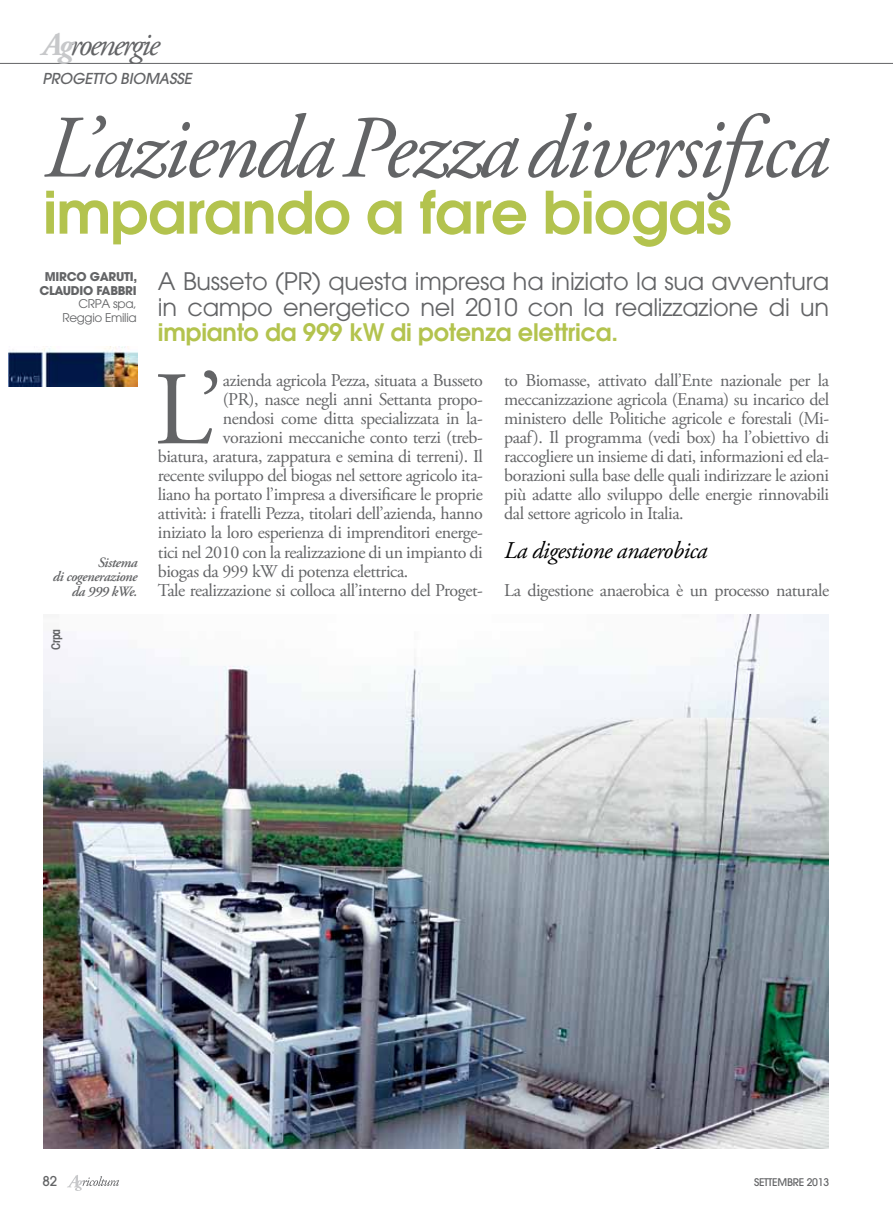
<style>
.page{position:relative;width:893px;height:1212px;background:#fff}
.page>*{position:absolute;margin:0;border:0;box-sizing:border-box;transform-origin:0 0}
.t1{font:104.25px "Adobe Garamond Pro";color:#636466}
.t2{font:italic 88.8px "Adobe Garamond Pro";letter-spacing:-.03em;color:#636466}
.t3{font:600 58.05px "Avant Garde";letter-spacing:-.01em;color:#b3c34e}
.t4{font:italic 33px "Adobe Garamond Pro";letter-spacing:-.07em;color:#636466}
.t5{font:24px/25.5px "Avant Garde";letter-spacing:-.01em;color:#636466}
.t6{font:600 24px "Avant Garde";letter-spacing:-.01em;color:#b3c34e}
.t7{font:italic 24px "Adobe Garamond Pro";letter-spacing:-.025em;color:#000}
.t8{font:18px/19px "Adobe Garamond Pro";letter-spacing:-.025em;color:#636466;text-align:justify}
.t9{font:italic 500 15px "Avant Garde";letter-spacing:-.01em;color:#636466}
.t10{font:italic 600 14.25px/14.2px "Adobe Garamond Pro";letter-spacing:-.03em;color:#636466;text-align:right}
.t11{font:500 13.5px "Avant Garde";color:#636466}
.t12{font:700 12px/13.5px "Avant Garde";letter-spacing:-.025em;color:#636466;text-align:center}
.t13{font:12px/13.5px "Avant Garde";letter-spacing:-.025em;color:#636466;text-align:right}
.t14{font:600 condensed 12px "Avant Garde";color:#636466}
.t15{font:500 10.5px "Avant Garde";letter-spacing:-.025em;color:#636466}
.s1{font-weight:700;color:#c7c8ca}
</style>
<div class="page">
<svg style="left:67px;top:1175px;width:52px;height:16px"></svg>
<hr style="left:0;top:63px;width:893px;height:1px;background:#636466">
<img style="left:9px;top:347px;width:129px;height:39px">
<img style="left:43px;top:615px;width:785px;height:534px">
<h3 class="t4" style="left:43px;top:24px;width:119px"><span class="s1">Ag</span>roenergie</h3>
<p class="t9" style="left:43px;top:69px;width:150px">PROGETTO BIOMASSE</p>
<h2 class="t2" style="left:43px;top:95px;width:787px">L’azienda Pezza diversifica</h2>
<h3 class="t3" style="left:43px;top:174px;width:690px">imparando a fare biogas</h3>
<h3 class="t5" style="left:158px;top:269px;width:673px">A Busseto (PR) questa impresa ha iniziato la sua avventura in campo energetico nel 2010 con la realizzazione di un</h3>
<h3 class="t6" style="left:158px;top:317px;width:462px">impianto da 999 kW di potenza elettrica.</h3>
<p class="t12" style="left:39px;top:270px;width:99px">MIRCO GARUTI,<br>CLAUDIO FABBRI</p>
<p class="t13" style="left:62px;top:297px;width:76px">CRPA spa,<br>Reggio Emilia</p>
<p class="t10" style="left:53px;top:556px;width:86px">Sistema<br>di cogenerazione da 999 kWe.</p>
<p class="t14" style="left:49px;top:650px;width:23px;rotate:-90deg">Crpa</p>
<h1 class="t1" style="left:154px;top:348px;width:70px">L’</h1>
<p class="t8" style="left:223px;top:371px;width:261px">azienda agricola Pezza, situata a Busseto</p>
<p class="t8" style="left:223px;top:390px;width:261px">(PR), nasce negli anni Settanta propo-</p>
<p class="t8" style="left:223px;top:410px;width:261px">nendosi come ditta specializzata in la-</p>
<p class="t8" style="left:223px;top:429px;width:261px">vorazioni meccaniche conto terzi (treb-</p>
<p class="t8" style="left:158px;top:448px;width:327px">biatura, aratura, zappatura e semina di terreni). Il</p>
<p class="t8" style="left:158px;top:467px;width:326px">recente sviluppo del biogas nel settore agricolo ita-</p>
<p class="t8" style="left:158px;top:486px;width:326px">liano ha portato l’impresa a diversificare le proprie</p>
<p class="t8" style="left:158px;top:505px;width:326px">attività: i fratelli Pezza, titolari dell’azienda, hanno</p>
<p class="t8" style="left:158px;top:524px;width:326px">iniziato la loro esperienza di imprenditori energe-</p>
<p class="t8" style="left:158px;top:543px;width:326px">tici nel 2010 con la realizzazione di un impianto di</p>
<p class="t8" style="left:158px;top:562px;width:252px">biogas da 999 kW di potenza elettrica.</p>
<p class="t8" style="left:158px;top:581px;width:326px">Tale realizzazione si colloca all’interno del Proget-</p>
<p class="t8" style="left:504px;top:371px;width:327px">to Biomasse, attivato dall’Ente nazionale per la meccanizzazione agricola (Enama) su incarico del ministero delle Politiche agricole e forestali (Mi&shy;paaf). Il programma (vedi box) ha l’obiettivo di raccogliere un insieme di dati, informazioni ed ela&shy;borazioni sulla base delle quali indirizzare le azioni più adatte allo sviluppo delle energie rinnovabili dal settore agricolo in Italia.</p>
<h3 class="t7" style="left:504px;top:535px;width:205px">La digestione anaerobica</h3>
<p class="t8" style="left:504px;top:581px;width:326px">La digestione anaerobica è un processo naturale</p>
<p class="t11" style="left:43px;top:1173px;width:16px">82</p>
<p class="t15" style="left:754px;top:1176px;width:77px">SETTEMBRE 2013</p>
</div>
